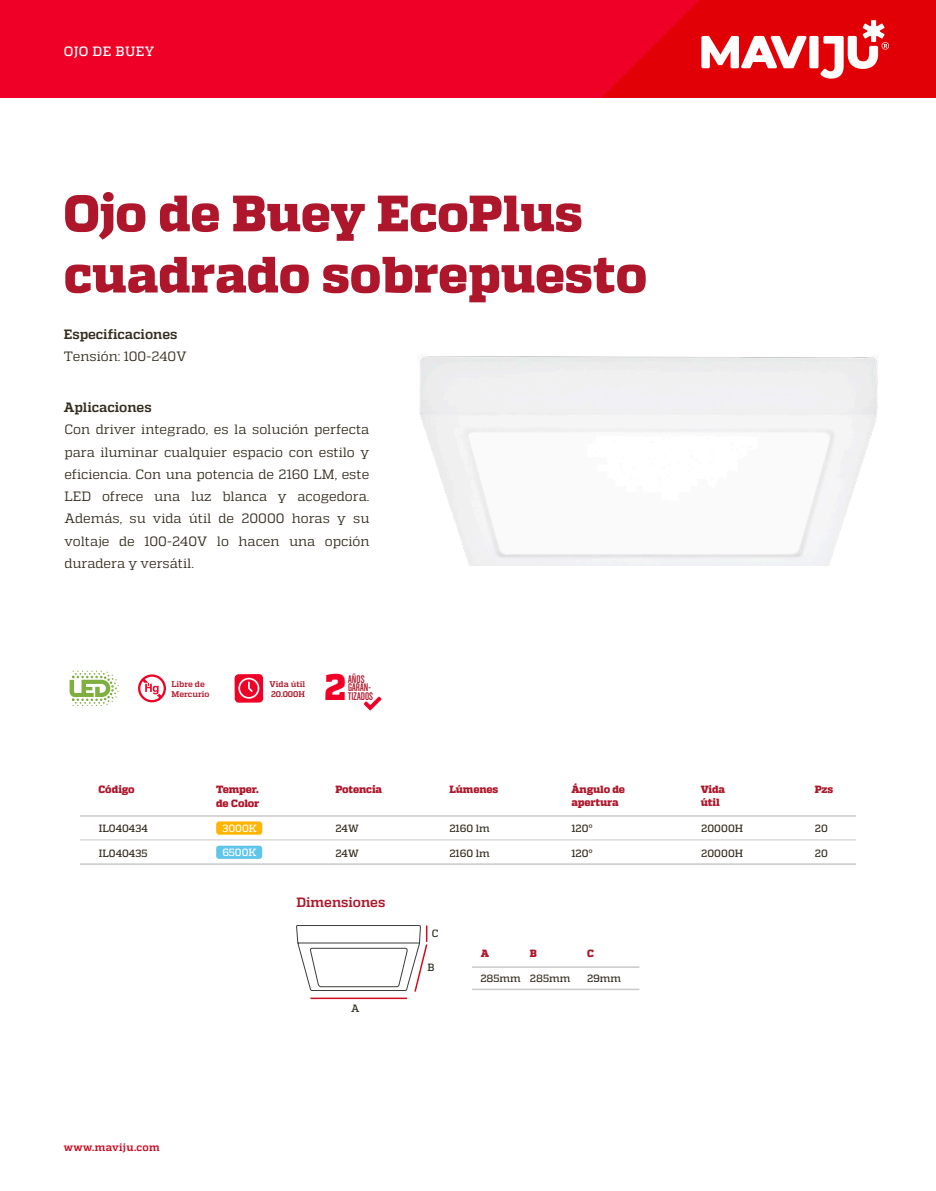
<style>
.page{position:relative;width:936px;height:1191px;background:#fff}
.page>*{position:absolute;margin:0;border:0;box-sizing:border-box;transform-origin:0 0}
.t1{font:800 51px/61.2px "Quadon";letter-spacing:-.005em;color:#ae172b}
.t2{font:800 36.75px "Quadon";color:#ef0027}
.t3{font:13.5px/22.2px "Quadon";color:#342d1f;text-align:justify}
.t4{font:700 13.5px "Quadon";color:#342d1f}
.t5{font:700 13.5px "Quadon";color:#ae172b}
.t6{font:500 13.5px "Quadon";letter-spacing:.03em;color:#fff}
.t7{font:11.7px/8.6px "Chalet Comprime Cologne Eighty";color:#ae172b}
.t8{font:500 10.5px "Quadon";color:#342d1f}
.t9{font:800 10.5px/12.6px "Quadon";letter-spacing:-.015em;color:#ae172b}
.t10{font:700 10.5px "Quadon";letter-spacing:.03em;color:#cc071e}
.t11{font:500 10.5px "Quadon";color:#fff}
.t12{font:700 8.25px/9.9px "Quadon";color:#ae172b}
</style>
<div class="page">
<div style="left:0;top:0;width:935px;height:98px;background:#ef0027"></div>
<svg style="left:602px;top:0;width:333px;height:98px"></svg>
<hr style="left:80px;top:815px;width:776px;height:1px;background:#cac8c8">
<hr style="left:80px;top:839px;width:776px;height:1px;background:#cac8c8">
<div style="left:216px;top:821px;width:46px;height:13px;background:#ffb500;border-radius:3px"></div>
<hr style="left:80px;top:863px;width:776px;height:2px;background:#cac8c8">
<div style="left:216px;top:845px;width:46px;height:14px;background:#5fc5e9;border-radius:3px"></div>
<svg style="left:70px;top:670px;width:49px;height:36px"></svg>
<svg style="left:138px;top:674px;width:28px;height:28px"></svg>
<div style="left:234px;top:674px;width:29px;height:28px;background:#ef0027;border-radius:4px"></div>
<svg style="left:238px;top:677px;width:21px;height:21px"></svg>
<svg style="left:364px;top:696px;width:17px;height:14px"></svg>
<hr style="left:472px;top:966px;width:167px;height:2px;background:#cac8c8">
<hr style="left:472px;top:988px;width:167px;height:2px;background:#cac8c8">
<hr style="left:310px;top:997px;width:97px;height:2px;background:#d20b1e">
<svg style="left:296px;top:925px;width:132px;height:67px"></svg>
<p class="t6" style="left:64px;top:44px;width:92px">OJO DE BUEY</p>
<h1 class="t1" style="left:64px;top:184px;width:585px">Ojo de Buey EcoPlus cuadrado sobrepuesto</h1>
<p class="t4" style="left:64px;top:327px;width:115px">Especificaciones</p>
<p class="t3" style="left:64px;top:345px;width:124px">Tensión: 100-240V</p>
<p class="t4" style="left:64px;top:399px;width:89px">Aplicaciones</p>
<p class="t3" style="left:64px;top:418px;width:306px">Con driver integrado, es la solución perfecta para iluminar cualquier espacio con estilo y eficiencia. Con una potencia de 2160 LM, este LED ofrece una luz blanca y acogedora.<br>Además, su vida útil de 20000 horas y su voltaje de 100-240V lo hacen una opción duradera y versátil.</p>
<p class="t12" style="left:171px;top:679px;width:39px">Libre de<br>Mercurio</p>
<p class="t12" style="left:269px;top:679px;width:37px">Vida útil<br>20.000H</p>
<h2 class="t2" style="left:324px;top:665px;width:23px">2</h2>
<p class="t7" style="left:348px;top:674px;width:26px">AÑOS<br>GARAN-<br>TIZADOS</p>
<p class="t9" style="left:99px;top:783px;width:38px">Código</p>
<p class="t8" style="left:99px;top:822px;width:50px">IL040434</p>
<p class="t9" style="left:216px;top:783px;width:45px;line-height:13.5px">Temper. de Color</p>
<p class="t11" style="left:222px;top:822px;width:36px">3000K</p>
<p class="t9" style="left:335px;top:783px;width:48px">Potencia</p>
<p class="t8" style="left:335px;top:822px;width:25px">24W</p>
<p class="t9" style="left:449px;top:783px;width:50px">Lúmenes</p>
<p class="t8" style="left:449px;top:822px;width:42px">2160 lm</p>
<p class="t9" style="left:571px;top:783px;width:55px">Ángulo de apertura</p>
<p class="t8" style="left:571px;top:822px;width:23px">120°</p>
<p class="t9" style="left:700px;top:783px;width:26px">Vida útil</p>
<p class="t8" style="left:701px;top:822px;width:44px">20000H</p>
<p class="t9" style="left:814px;top:783px;width:20px">Pzs</p>
<p class="t8" style="left:814px;top:822px;width:15px">20</p>
<p class="t8" style="left:99px;top:847px;width:50px">IL040435</p>
<p class="t11" style="left:222px;top:846px;width:36px">6500K</p>
<p class="t8" style="left:335px;top:847px;width:25px">24W</p>
<p class="t8" style="left:449px;top:847px;width:42px">2160 lm</p>
<p class="t8" style="left:571px;top:847px;width:23px">120°</p>
<p class="t8" style="left:701px;top:847px;width:44px">20000H</p>
<p class="t8" style="left:814px;top:847px;width:15px">20</p>
<p class="t10" style="left:64px;top:1141px;width:97px">www.maviju.com</p>
<p class="t5" style="left:296px;top:894px;width:90px">Dimensiones</p>
<p class="t8" style="left:351px;top:1002px;width:10px">A</p>
<p class="t8" style="left:432px;top:927px;width:8px">C</p>
<p class="t8" style="left:427px;top:961px;width:9px">B</p>
<p class="t9" style="left:480px;top:946px;width:10px">A</p>
<p class="t9" style="left:530px;top:946px;width:9px">B</p>
<p class="t8" style="left:480px;top:972px;width:91px">285mm 285mm</p>
<p class="t9" style="left:587px;top:946px;width:8px">C</p>
<p class="t8" style="left:587px;top:972px;width:35px">29mm</p>
</div>
